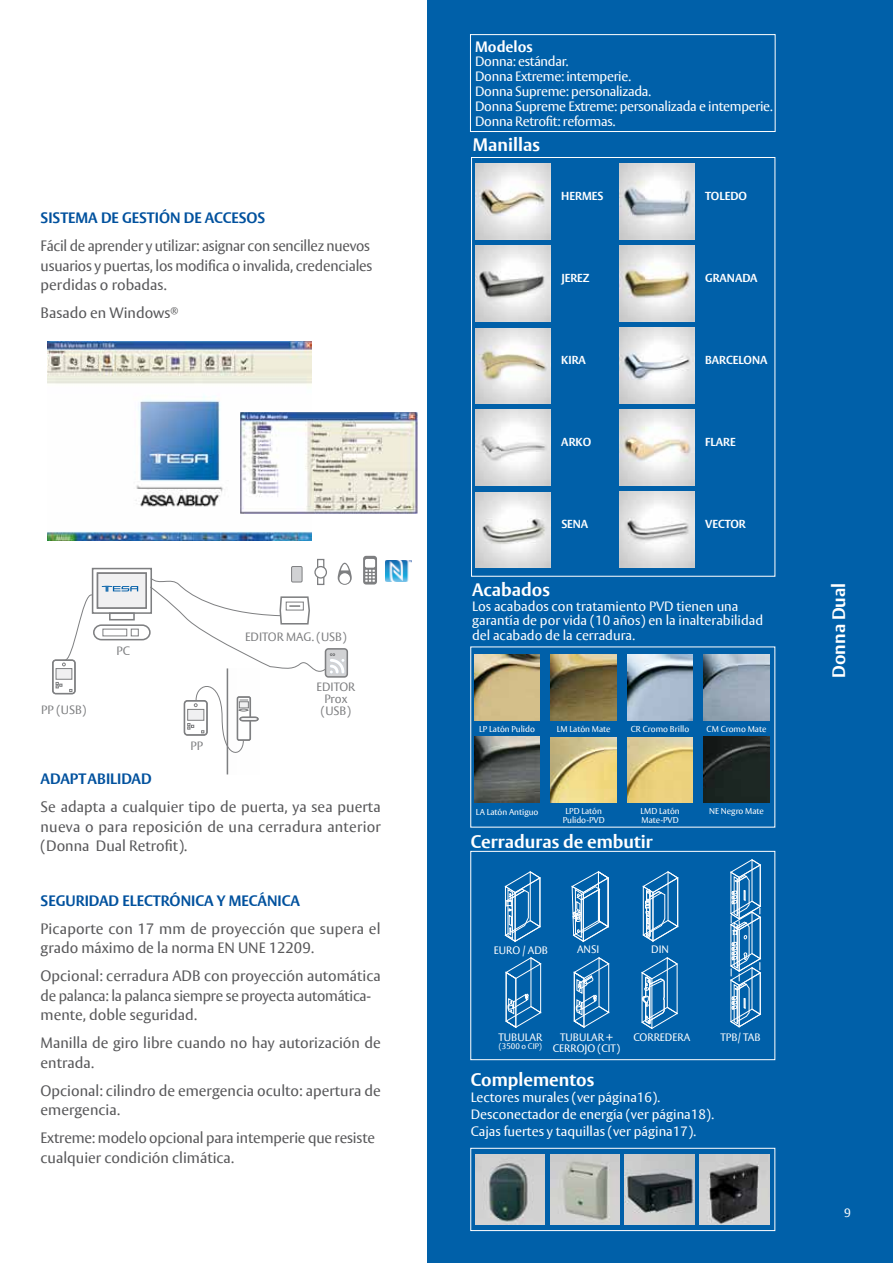
<style>
.page{position:relative;width:893px;height:1263px;background:#fff}
.page>*{position:absolute;margin:0;border:0;box-sizing:border-box;transform-origin:0 0}
.t1{font:700 18px "ASSA Vesta";color:#fff}
.t2{font:15px/19.5px "ASSA Vesta";color:#58585a}
.t3{font:700 15px "ASSA Vesta";color:#00519e}
.t4{font:700 15px "ASSA Vesta";color:#fff}
.t5{font:13.5px/16.8px "ASSA Vesta";color:#fff}
.t6{font:13.5px/14.9px "ASSA Vesta";letter-spacing:-.02em;color:#fff}
.t7{font:12px/12px "ASSA Vesta";color:#7e7f81;text-align:center}
.t8{font:12px "ASSA Vesta";color:#fff}
.t9{font:700 11.55px "ASSA Vesta";color:#fff}
.t10{font:10.65px/10.6px "ASSA Vesta";color:#fff;text-align:center}
.t11{font:8.55px/8.6px "ASSA Vesta";color:#fff;text-align:center}
.t12{font:8.1px "ASSA Vesta";color:#fff}
</style>
<div class="page">
<img style="left:48px;top:342px;width:264px;height:198px">
<div style="left:428px;top:0;width:465px;height:1263px;background:#0060a9"></div>
<img style="left:240px;top:412px;width:177px;height:101px">
<svg style="left:53px;top:660px;width:22px;height:34px"></svg>
<div style="left:52px;top:659px;width:24px;height:35px;border:2px solid #7e7f81;border-radius:3px"></div>
<div style="left:52px;top:660px;width:23px;height:34px;border:1px solid #7e7f81;border-radius:3px"></div>
<hr style="left:227px;top:668px;width:1px;height:106px;background:#7e7f81">
<div style="left:317px;top:559px;width:7px;height:26px;border:1px solid #7e7f81"></div>
<svg style="left:338px;top:563px;width:14px;height:22px"></svg>
<div style="left:470px;top:34px;width:305px;height:98px;border:1px solid #fff"></div>
<img style="left:475px;top:1155px;width:70px;height:69px">
<img style="left:550px;top:1155px;width:70px;height:69px">
<img style="left:625px;top:1155px;width:69px;height:69px">
<img style="left:700px;top:1155px;width:69px;height:69px">
<svg style="left:505px;top:957px;width:37px;height:71px"></svg>
<svg style="left:573px;top:957px;width:37px;height:71px"></svg>
<svg style="left:730px;top:859px;width:31px;height:169px"></svg>
<svg style="left:571px;top:871px;width:38px;height:71px"></svg>
<svg style="left:504px;top:871px;width:37px;height:71px"></svg>
<svg style="left:642px;top:871px;width:37px;height:71px"></svg>
<svg style="left:641px;top:957px;width:37px;height:275px"></svg>
<div style="left:470px;top:851px;width:305px;height:209px;border:1px solid #fff"></div>
<img style="left:474px;top:654px;width:66px;height:66px">
<img style="left:551px;top:654px;width:65px;height:66px">
<img style="left:627px;top:654px;width:66px;height:66px">
<img style="left:704px;top:654px;width:65px;height:66px">
<img style="left:474px;top:737px;width:66px;height:65px">
<img style="left:551px;top:737px;width:65px;height:65px">
<img style="left:627px;top:737px;width:66px;height:65px">
<img style="left:704px;top:737px;width:65px;height:65px">
<img style="left:476px;top:410px;width:75px;height:75px">
<img style="left:620px;top:328px;width:75px;height:75px">
<img style="left:620px;top:410px;width:75px;height:75px">
<img style="left:620px;top:246px;width:75px;height:75px">
<img style="left:476px;top:164px;width:75px;height:75px">
<img style="left:476px;top:246px;width:75px;height:75px">
<img style="left:476px;top:329px;width:74px;height:75px">
<img style="left:476px;top:492px;width:75px;height:75px">
<img style="left:620px;top:164px;width:75px;height:75px">
<img style="left:620px;top:492px;width:75px;height:75px">
<div style="left:471px;top:157px;width:304px;height:419px;border:1px solid #fff"></div>
<div style="left:470px;top:1148px;width:305px;height:83px;border:1px solid #fff"></div>
<svg style="left:56px;top:564px;width:293px;height:197px"></svg>
<svg style="left:363px;top:556px;width:14px;height:28px"></svg>
<img style="left:386px;top:560px;width:25px;height:22px">
<p class="t3" style="left:41px;top:209px;width:226px">SISTEMA DE GESTIÓN DE ACCESOS</p>
<p class="t2" style="left:41px;top:237px;width:333px">Fácil de aprender y utilizar: asignar con sencillez nuevos usuarios y puertas, los modifica o invalida, credenciales perdidas o robadas.</p>
<p class="t2" style="left:41px;top:304px;width:139px">Basado en Windows<sup>®</sup></p>
<p class="t7" style="left:41px;top:704px;width:47px">PP (USB)</p>
<p class="t7" style="left:117px;top:645px;width:15px">PC</p>
<p class="t7" style="left:191px;top:740px;width:14px">PP</p>
<p class="t7" style="left:245px;top:632px;width:103px">EDITOR MAG. (USB)</p>
<p class="t7" style="left:317px;top:681px;width:40px">EDITOR<br>Prox (USB)</p>
<p class="t3" style="left:41px;top:770px;width:113px">ADAPTABILIDAD</p>
<p class="t2" style="left:41px;top:798px;width:342px;text-align:justify">Se adapta a cualquier tipo de puerta, ya sea puerta nueva o para reposición de una cerradura anterior (Donna Dual Retrofit).</p>
<p class="t3" style="left:41px;top:891px;width:261px">SEGURIDAD ELECTRÓNICA Y MECÁNICA</p>
<p class="t2" style="left:41px;top:919px;width:342px">Picaporte con 17 mm de proyección que supera el grado máximo de la norma EN UNE 12209.</p>
<p class="t2" style="left:41px;top:967px;width:342px">Opcional: cerradura ADB con proyección automática de palanca: la palanca siempre se proyecta automática&shy;mente, doble seguridad.</p>
<p class="t2" style="left:41px;top:1034px;width:342px">Manilla de giro libre cuando no hay autorización de entrada.</p>
<p class="t2" style="left:41px;top:1081px;width:342px">Opcional: cilindro de emergencia oculto: apertura de emergencia.</p>
<p class="t2" style="left:41px;top:1129px;width:336px">Extreme: modelo opcional para intemperie que resiste cualquier condición climática.</p>
<p class="t4" style="left:475px;top:37px;width:59px">Modelos</p>
<p class="t6" style="left:475px;top:55px;width:299px">Donna: estándar.<br>Donna Extreme: intemperie.<br>Donna Supreme: personalizada.<br>Donna Supreme Extreme: personalizada e intemperie.<br>Donna Retrofit: reformas.</p>
<p class="t1" style="left:473px;top:133px;width:68px">Manillas</p>
<p class="t9" style="left:561px;top:188px;width:44px">HERMES</p>
<p class="t9" style="left:705px;top:188px;width:43px">TOLEDO</p>
<p class="t9" style="left:561px;top:270px;width:30px">JEREZ</p>
<p class="t9" style="left:705px;top:270px;width:54px">GRANADA</p>
<p class="t9" style="left:561px;top:352px;width:26px">KIRA</p>
<p class="t9" style="left:705px;top:352px;width:64px">BARCELONA</p>
<p class="t9" style="left:561px;top:434px;width:31px">ARKO</p>
<p class="t9" style="left:705px;top:434px;width:32px">FLARE</p>
<p class="t9" style="left:561px;top:516px;width:29px">SENA</p>
<p class="t9" style="left:705px;top:516px;width:42px">VECTOR</p>
<p class="t1" style="left:472px;top:579px;width:79px">Acabados</p>
<p class="t5" style="left:472px;top:599px;width:293px;line-height:14.9px">Los acabados con tratamiento PVD tienen una garantía de por vida (10 años) en la inalterabilidad del acabado de la cerradura.</p>
<p class="t11" style="left:479px;top:725px;width:57px">LP Latón Pulido</p>
<p class="t11" style="left:557px;top:725px;width:55px">LM Latón Mate</p>
<p class="t11" style="left:631px;top:725px;width:60px">CR Cromo Brillo</p>
<p class="t11" style="left:707px;top:725px;width:61px">CM Cromo Mate</p>
<p class="t11" style="left:476px;top:808px;width:64px">LA Latón Antiguo</p>
<p class="t11" style="left:563px;top:807px;width:43px">LPD Latón<br>Pulido-PVD</p>
<p class="t11" style="left:640px;top:807px;width:41px;text-align:left">LMD Latón<br>Mate-PVD</p>
<p class="t11" style="left:709px;top:807px;width:56px">NE Negro Mate</p>
<p class="t1" style="left:471px;top:830px;width:184px">Cerraduras de embutir</p>
<p class="t10" style="left:494px;top:945px;width:56px">EURO / ADB</p>
<p class="t10" style="left:577px;top:945px;width:24px">ANSI</p>
<p class="t10" style="left:651px;top:945px;width:19px">DIN</p>
<p class="t10" style="left:498px;top:1032px;width:45px">TUBULAR</p>
<p class="t10" style="left:720px;top:1032px;width:41px">TPB/ TAB</p>
<p class="t12" style="left:499px;top:1041px;width:45px">(3500 o CIP)</p>
<p class="t10" style="left:633px;top:1032px;width:58px">CORREDERA</p>
<p class="t10" style="left:553px;top:1032px;width:69px">TUBULAR +<br>CERROJO (CIT)</p>
<p class="t1" style="left:471px;top:1068px;width:125px">Complementos</p>
<p class="t5" style="left:471px;top:1090px;width:245px">Lectores murales (ver página16).<br>Desconectador de energía (ver página18).<br>Cajas fuertes y taquillas (ver página17).</p>
<p class="t1" style="left:828px;top:678px;width:97px;rotate:-90deg">Donna Dual</p>
<p class="t8" style="left:844px;top:1206px;width:8px">9</p>
</div>
